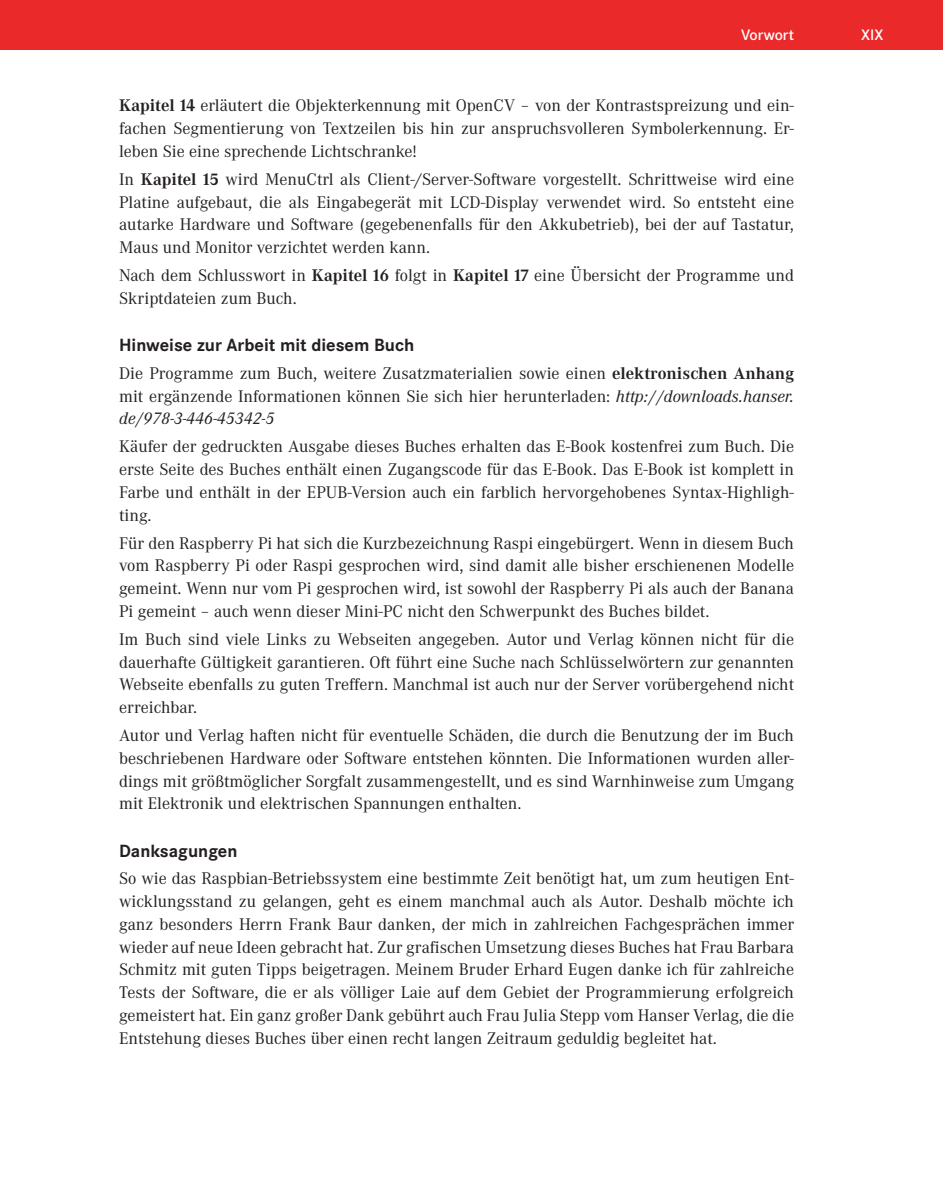
<style>
.page{position:relative;width:943px;height:1191px;background:#fff}
.page>*{position:absolute;margin:0;border:0;box-sizing:border-box;transform-origin:0 0}
.t1{font:700 18.38px "Corporate S Pro";color:#231f20}
.t2{font:17.5px/22.8px "Corporate A Pro";color:#231f20;text-align:justify}
.t3{font:600 15.75px "Corporate S Pro";letter-spacing:.005em;color:#fff}
.s1{font-weight:700}
.s2{font-style:italic}
</style>
<div class="page">
<div style="left:0;top:0;width:943px;height:50px;background:#e9292a"></div>
<p class="t3" style="left:741px;top:23px;width:55px">Vorwort</p>
<p class="t3" style="left:861px;top:23px;width:24px">XIX</p>
<p class="t2" style="left:119px;top:93px;width:676px;text-align:left"><span class="s1">Kapitel 14</span> erläutert die Objekterkennung mit OpenCV – von der Kontrastspreizung und ein&shy;fachen Segmentierung von Textzeilen bis hin zur anspruchsvolleren Symbolerkennung. Er-- leben Sie eine sprechende Lichtschranke!</p>
<p class="t2" style="left:119px;top:167px;width:676px">In <span class="s1">Kapitel 15</span> wird MenuCtrl als Client-/Server-Software vorgestellt. Schrittweise wird eine Platine aufgebaut, die als Eingabegerät mit LCD-Display verwendet wird. So entsteht eine autarke Hardware und Software (gegebenenfalls für den Akkubetrieb), bei der auf Tastatur, Maus und Monitor verzichtet werden kann.</p>
<p class="t2" style="left:119px;top:263px;width:676px">Nach dem Schlusswort in <span class="s1">Kapitel 16</span> folgt in <span class="s1">Kapitel 17</span> eine Übersicht der Programme und<br>Skriptdateien zum Buch.</p>
<p class="t1" style="left:119px;top:330px;width:297px">Hinweise zur Arbeit mit diesem Buch</p>
<p class="t2" style="left:119px;top:361px;width:676px">Die Programme zum Buch, weitere Zusatzmaterialien sowie einen <span class="s1">elektronischen Anhang </span>mit ergänzende Informationen können Sie sich hier herunterladen: <span class="s2">http://downloads.hanser. de/978-3-446-45342-5</span></p>
<p class="t2" style="left:119px;top:434px;width:676px">Käufer der gedruckten Ausgabe dieses Buches erhalten das E-Book kostenfrei zum Buch. Die erste Seite des Buches enthält einen Zugangscode für das E-Book. Das E-Book ist komplett in Farbe und enthält in der EPUB-Version auch ein farblich hervorgehobenes Syntax-Highligh&shy;ting.</p>
<p class="t2" style="left:119px;top:531px;width:676px">Für den Raspberry Pi hat sich die Kurzbezeichnung Raspi eingebürgert. Wenn in diesem Buch vom Raspberry Pi oder Raspi gesprochen wird, sind damit alle bisher erschienenen Modelle gemeint. Wenn nur vom Pi gesprochen wird, ist sowohl der Raspberry Pi als auch der Banana Pi gemeint – auch wenn dieser Mini-PC nicht den Schwerpunkt des Buches bildet.</p>
<p class="t2" style="left:119px;top:627px;width:676px">Im Buch sind viele Links zu Webseiten angegeben. Autor und Verlag können nicht für die dauerhafte Gültigkeit garantieren. Oft führt eine Suche nach Schlüsselwörtern zur genannten Webseite ebenfalls zu guten Treffern. Manchmal ist auch nur der Server vorübergehend nicht erreichbar.</p>
<p class="t2" style="left:119px;top:723px;width:676px">Autor und Verlag haften nicht für eventuelle Schäden, die durch die Benutzung der im Buch beschriebenen Hardware oder Software entstehen könnten. Die Informationen wurden aller&shy;dings mit größtmöglicher Sorgfalt zusammengestellt, und es sind Warnhinweise zum Umgang mit Elektronik und elektrischen Spannungen enthalten.</p>
<p class="t1" style="left:119px;top:836px;width:120px">Danksagungen</p>
<p class="t2" style="left:119px;top:866px;width:676px">So wie das Raspbian-Betriebssystem eine bestimmte Zeit benötigt hat, um zum heutigen Ent&shy;wicklungsstand zu gelangen, geht es einem manchmal auch als Autor. Deshalb möchte ich ganz besonders Herrn Frank Baur danken, der mich in zahlreichen Fachgesprächen immer wieder auf neue Ideen gebracht hat. Zur grafischen Umsetzung dieses Buches hat Frau Barbara Schmitz mit guten Tipps beigetragen. Meinem Bruder Erhard Eugen danke ich für zahlreiche Tests der Software, die er als völliger Laie auf dem Gebiet der Programmierung erfolgreich gemeistert hat. Ein ganz großer Dank gebührt auch Frau Julia Stepp vom Hanser Verlag, die die Entstehung dieses Buches über einen recht langen Zeitraum geduldig begleitet hat.</p>
</div>
